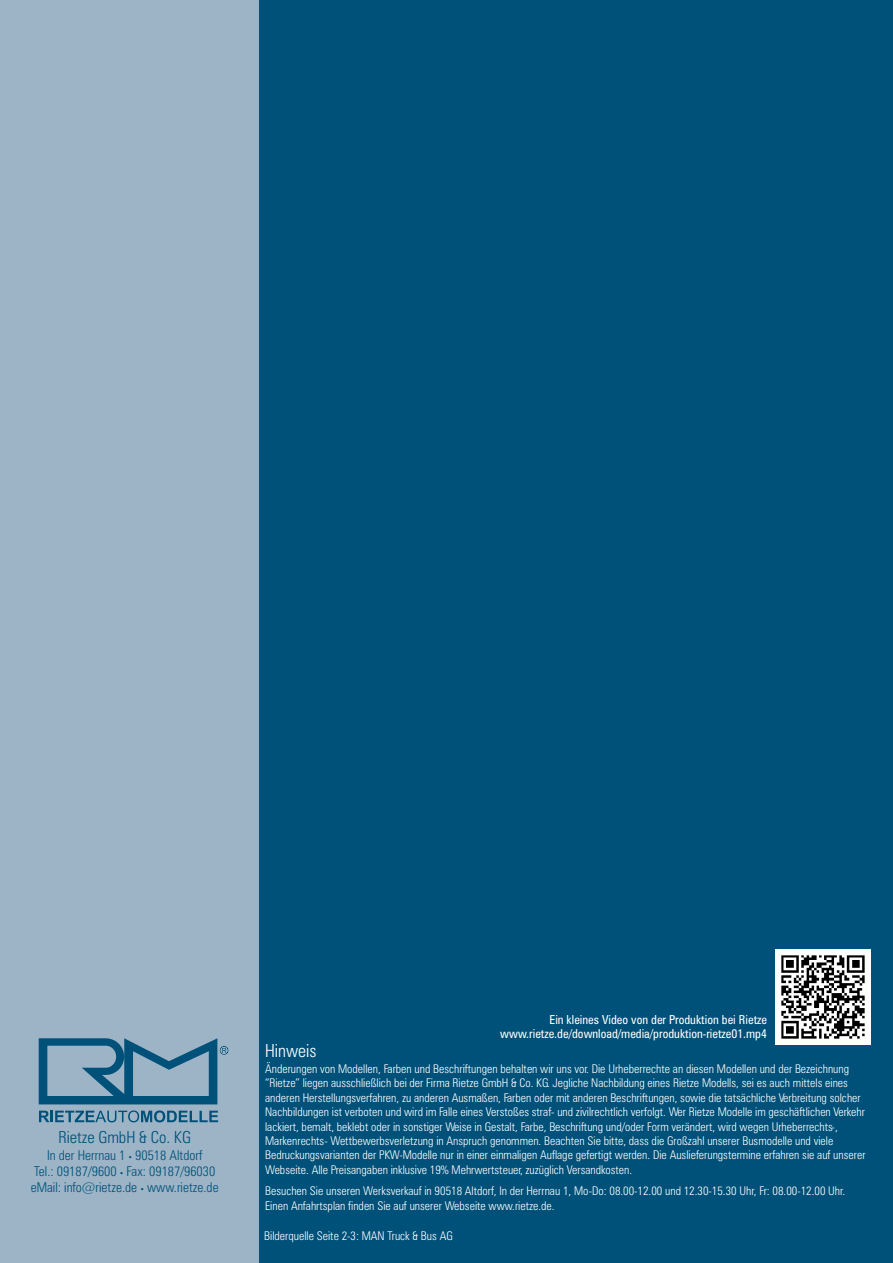
<style>
.page{position:relative;width:893px;height:1263px;background:#fff}
.page>*{position:absolute;margin:0;border:0;box-sizing:border-box;transform-origin:0 0}
.t1{font:300 condensed 18px "Zurich BT";color:#fefefe}
.t2{font:300 condensed 16.65px "Zurich BT";color:#00517a}
.t3{font:300 condensed 13.5px/16.2px "Zurich BT";color:#00517a;text-align:center}
.t4{font:condensed 12.45px/14.9px "Zurich BT";color:#fefefc;text-align:right}
.t5{font:300 condensed 12px/14.4px "Zurich BT";color:#fefefe}
.s1{font-family:"Ebrima";font-weight:400;font-stretch:normal;font-size:9px}
</style>
<div class="page">
<div style="left:259px;top:0;width:633px;height:1263px;background:#00517a"></div>
<div style="left:0;top:0;width:259px;height:1263px;background:#9cb4c5"></div>
<svg style="left:39px;top:1110px;width:179px;height:12px"></svg>
<svg style="left:39px;top:1038px;width:189px;height:66px"></svg>
<div style="left:775px;top:949px;width:95px;height:95px;background:#fefefe"></div>
<img style="left:782px;top:955px;width:82px;height:83px">
<h2 class="t2" style="left:58px;top:1130px;width:134px">Rietze GmbH &amp; Co. KG</h2>
<p class="t3" style="left:31px;top:1148px;width:189px">In der Herrnau 1 <span class="s1">•</span> 90518 Altdorf<br>Tel.: 09187/9600 <span class="s1">•</span> Fax: 09187/96030 eMail: info@rietze.de <span class="s1">•</span> www.rietze.de</p>
<p class="t4" style="left:500px;top:1013px;width:268px">Ein kleines Video von der Produktion bei Rietze www.rietze.de/download/media/produktion-rietze01.mp4</p>
<h1 class="t1" style="left:265px;top:1043px;width:53px">Hinweis</h1>
<p class="t5" style="left:265px;top:1063px;width:602px">Änderungen von Modellen, Farben und Beschriftungen behalten wir uns vor. Die Urheberrechte an diesen Modellen und der Bezeichnung “Rietze” liegen ausschließlich bei der Firma Rietze GmbH &amp; Co. KG. Jegliche Nachbildung eines Rietze Modells, sei es auch mittels eines anderen Herstellungsverfahren, zu anderen Ausmaßen, Farben oder mit anderen Beschriftungen, sowie die tatsächliche Verbreitung solcher Nachbildungen ist verboten und wird im Falle eines Verstoßes straf- und zivilrechtlich verfolgt. Wer Rietze Modelle im geschäftlichen Verkehr lackiert, bemalt, beklebt oder in sonstiger Weise in Gestalt, Farbe, Beschriftung und/oder Form verändert, wird wegen Urheberrechts-, Markenrechts- Wettbewerbsverletzung in Anspruch genommen. Beachten Sie bitte, dass die Großzahl unserer Busmodelle und viele Bedruckungsvarianten der PKW-Modelle nur in einer einmaligen Auflage gefertigt werden. Die Auslieferungstermine erfahren sie auf unserer Webseite. Alle Preisangaben inklusive 19% Mehrwertsteuer, zuzüglich Versandkosten.</p>
<p class="t5" style="left:265px;top:1185px;width:582px">Besuchen Sie unseren Werksverkauf in 90518 Altdorf, In der Herrnau 1, Mo-Do: 08.00-12.00 und 12.30-15.30 Uhr, Fr: 08.00-12.00 Uhr.<br>Einen Anfahrtsplan finden Sie auf unserer Webseite www.rietze.de.</p>
<p class="t5" style="left:264px;top:1229px;width:190px">Bilderquelle Seite 2-3: MAN Truck &amp; Bus AG</p>
</div>
